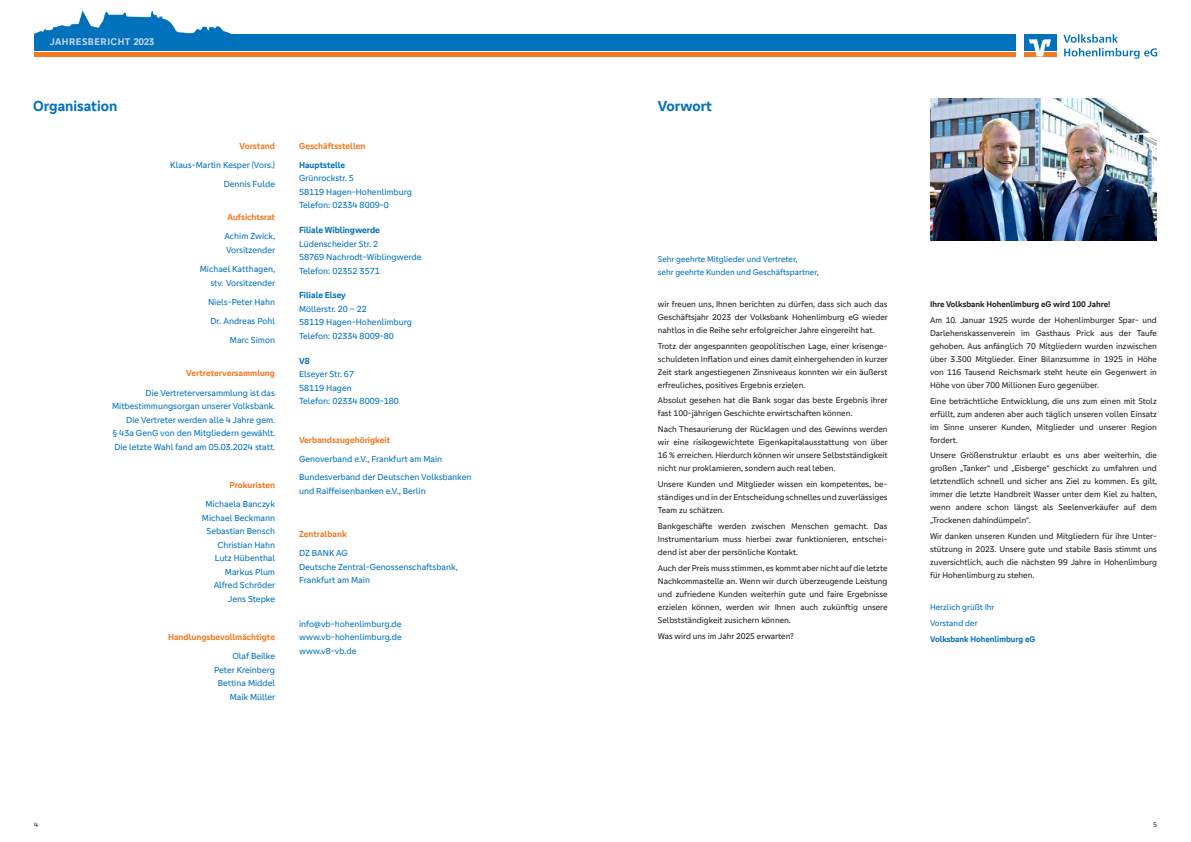
<style>
.page{position:relative;width:1191px;height:842px;background:#fff}
.page>*{position:absolute;margin:0;border:0;box-sizing:border-box;transform-origin:0 0}
.t1{font:700 15px "Genos GFG";color:#0072bc}
.t2{font:700 10px "Genos GFG";letter-spacing:.05em;color:#c6d5ed}
.t3{font:9px/13.5px "Genos GFG";color:#0072bc}
.t4{font:700 9px "Genos GFG";color:#f47921}
.t5{font:8.5px/13px "Genos GFG";color:#231f20;text-align:justify}
.t6{font:8.5px/13px "Genos GFG";color:#0072bc}
.t7{font:700 8.5px "Genos GFG";color:#231f20}
.t8{font:700 8.5px "Genos GFG";color:#0072bc}
.t9{font:7px "Genos GFG";color:#231f20}
.s1{font-weight:700}
</style>
<div class="page">
<div style="left:1024px;top:34px;width:32px;height:17px;background:#0072bc"></div>
<hr style="left:1024px;top:52px;width:32px;height:4px;background:#f47921">
<svg style="left:1063px;top:34px;width:94px;height:25px"></svg>
<svg style="left:1029px;top:39px;width:22px;height:17px"></svg>
<img style="left:34px;top:10px;width:198px;height:24px">
<div style="left:34px;top:34px;width:981px;height:17px;background:#0072bc"></div>
<hr style="left:34px;top:52px;width:981px;height:4px;background:#f47921">
<img style="left:930px;top:98px;width:227px;height:142px">
<p class="t2" style="left:50px;top:36px;width:106px">JAHRESBERICHT 2023</p>
<p class="t1" style="left:33px;top:97px;width:86px">Organisation</p>
<p class="t4" style="left:239px;top:140px;width:37px">Vorstand</p>
<p class="t3" style="left:170px;top:158px;width:106px">Klaus-Martin Kesper (Vors.)</p>
<p class="t3" style="left:224px;top:177px;width:53px">Dennis Fulde</p>
<p class="t4" style="left:227px;top:212px;width:49px">Aufsichtsrat</p>
<p class="t3" style="left:224px;top:230px;width:52px">Achim Zwick,<br>Vorsitzender</p>
<p class="t3" style="left:200px;top:262px;width:77px;text-align:right">Michael Katthagen, stv. Vorsitzender</p>
<p class="t3" style="left:208px;top:295px;width:68px">Niels-Peter Hahn</p>
<p class="t3" style="left:210px;top:314px;width:66px">Dr. Andreas Pohl</p>
<p class="t3" style="left:230px;top:333px;width:47px">Marc Simon</p>
<p class="t4" style="left:186px;top:368px;width:90px">Vertreterversammlung</p>
<p class="t3" style="left:112px;top:386px;width:165px;text-align:right">Die Vertreterversammlung ist das Mitbestimmungsorgan unserer Volksbank.<br>Die Vertreter werden alle 4 Jahre gem.<br>§ 43a GenG von den Mitgliedern gewählt.<br>Die letzte Wahl fand am 05.03.2024 statt.</p>
<p class="t4" style="left:229px;top:480px;width:47px">Prokuristen</p>
<p class="t3" style="left:202px;top:497px;width:75px;text-align:right">Michaela Banczyk<br>Michael Beckmann<br>Sebastian Bensch<br>Christian Hahn<br>Lutz Hübenthal<br>Markus Plum<br>Alfred Schröder<br>Jens Stepke</p>
<p class="t4" style="left:168px;top:632px;width:108px">Handlungsbevollmächtigte</p>
<p class="t3" style="left:232px;top:649px;width:44px">Olaf Beilke</p>
<p class="t3" style="left:214px;top:663px;width:63px">Peter Kreinberg</p>
<p class="t3" style="left:218px;top:676px;width:59px">Bettina Middel</p>
<p class="t3" style="left:230px;top:690px;width:47px">Maik Müller</p>
<p class="t4" style="left:299px;top:140px;width:68px">Geschäftsstellen</p>
<p class="t3" style="left:299px;top:158px;width:114px"><span class="s1">Hauptstelle<br></span>Grünrockstr. 5<br>58119 Hagen-Hohenlimburg<br>Telefon: 02334 8009-0</p>
<p class="t3" style="left:299px;top:223px;width:124px"><span class="s1">Filiale Wiblingwerde<br></span>Lüdenscheider Str. 2<br>58769 Nachrodt-Wiblingwerde<br>Telefon: 02352 3571</p>
<p class="t3" style="left:299px;top:289px;width:114px"><span class="s1">Filiale Elsey<br></span>Möllerstr. 20 – 22<br>58119 Hagen-Hohenlimburg<br>Telefon: 02334 8009-80</p>
<p class="t3" style="left:299px;top:354px;width:101px"><span class="s1">V8<br></span>Elseyer Str. 67<br>58119 Hagen<br>Telefon: 02334 8009-180</p>
<p class="t4" style="left:299px;top:434px;width:93px">Verbandszugehörigkeit</p>
<p class="t3" style="left:299px;top:452px;width:145px">Genoverband e.V., Frankfurt am Main</p>
<p class="t3" style="left:299px;top:471px;width:174px">Bundesverband der Deutschen Volksbanken und Raiffeisenbanken e.V., Berlin</p>
<p class="t4" style="left:299px;top:529px;width:49px">Zentralbank</p>
<p class="t3" style="left:299px;top:547px;width:160px">DZ BANK AG<br>Deutsche Zentral-Genossenschaftsbank,<br>Frankfurt am Main</p>
<p class="t3" style="left:299px;top:617px;width:104px">info@vb-hohenlimburg.de www.vb-hohenlimburg.de</p>
<p class="t3" style="left:299px;top:644px;width:59px">www.v8-vb.de</p>
<p class="t1" style="left:658px;top:97px;width:56px">Vorwort</p>
<p class="t6" style="left:658px;top:253px;width:162px">Sehr geehrte Mitglieder und Vertreter,<br>sehr geehrte Kunden und Geschäftspartner,</p>
<p class="t5" style="left:658px;top:297px;width:231px">wir freuen uns, Ihnen berichten zu dürfen, dass sich auch das Geschäftsjahr 2023 der Volksbank Hohenlimburg eG wieder nahtlos in die Reihe sehr erfolgreicher Jahre eingereiht hat.</p>
<p class="t5" style="left:658px;top:339px;width:231px">Trotz der angespannten geopolitischen Lage, einer krisenge&shy;schuldeten Inflation und eines damit einhergehenden in kurzer Zeit stark angestiegenen Zinsniveaus konnten wir ein äußerst erfreuliches, positives Ergebnis erzielen.</p>
<p class="t5" style="left:658px;top:394px;width:231px">Absolut gesehen hat die Bank sogar das beste Ergebnis ihrer fast 100-jährigen Geschichte erwirtschaften können.</p>
<p class="t5" style="left:658px;top:423px;width:231px">Nach Thesaurierung der Rücklagen und des Gewinns werden wir eine risikogewichtete Eigenkapitalausstattung von über 16 % erreichen. Hierdurch können wir unsere Selbstständigkeit nicht nur proklamieren, sondern auch real leben.</p>
<p class="t5" style="left:658px;top:478px;width:231px">Unsere Kunden und Mitglieder wissen ein kompetentes, be&shy;ständiges und in der Entscheidung schnelles und zuverlässiges Team zu schätzen.</p>
<p class="t5" style="left:658px;top:519px;width:231px">Bankgeschäfte werden zwischen Menschen gemacht. Das Instrumentarium muss hierbei zwar funktionieren, entschei&shy;dend ist aber der persönliche Kontakt.</p>
<p class="t5" style="left:658px;top:561px;width:231px">Auch der Preis muss stimmen, es kommt aber nicht auf die letzte Nachkommastelle an. Wenn wir durch überzeugende Leistung und zufriedene Kunden weiterhin gute und faire Ergebnisse erzielen können, werden wir Ihnen auch zukünftig unsere Selbstständigkeit zusichern können.</p>
<p class="t5" style="left:658px;top:629px;width:137px">Was wird uns im Jahr 2025 erwarten?</p>
<p class="t7" style="left:930px;top:299px;width:182px">Ihre Volksbank Hohenlimburg eG wird 100 Jahre!</p>
<p class="t5" style="left:930px;top:313px;width:228px">Am 10. Januar 1925 wurde der Hohenlimburger Spar- und Darlehenskassenverein im Gasthaus Prick aus der Taufe gehoben. Aus anfänglich 70 Mitgliedern wurden inzwischen über 3.300 Mitglieder. Einer Bilanzsumme in 1925 in Höhe von 116 Tausend Reichsmark steht heute ein Gegenwert in Höhe von über 700 Millionen Euro gegenüber.</p>
<p class="t5" style="left:930px;top:394px;width:228px">Eine beträchtliche Entwicklung, die uns zum einen mit Stolz erfüllt, zum anderen aber auch täglich unseren vollen Einsatz im Sinne unserer Kunden, Mitglieder und unserer Region fordert.</p>
<p class="t5" style="left:930px;top:449px;width:228px">Unsere Größenstruktur erlaubt es uns aber weiterhin, die großen „Tanker“ und „Eisberge“ geschickt zu umfahren und letztendlich schnell und sicher ans Ziel zu kommen. Es gilt, immer die letzte Handbreit Wasser unter dem Kiel zu halten, wenn andere schon längst als Seelenverkäufer auf dem „Trockenen dahindümpeln“.</p>
<p class="t5" style="left:930px;top:530px;width:228px">Wir danken unseren Kunden und Mitgliedern für ihre Unter&shy;stützung in 2023. Unsere gute und stabile Basis stimmt uns zuversichtlich, auch die nächsten 99 Jahre in Hohenlimburg für Hohenlimburg zu stehen.</p>
<p class="t6" style="left:930px;top:600px;width:66px">Herzlich grüßt Ihr</p>
<p class="t6" style="left:930px;top:616px;width:49px">Vorstand der</p>
<p class="t8" style="left:930px;top:634px;width:107px">Volksbank Hohenlimburg eG</p>
<p class="t9" style="left:34px;top:820px;width:5px">4</p>
<p class="t9" style="left:1153px;top:820px;width:5px">5</p>
</div>
